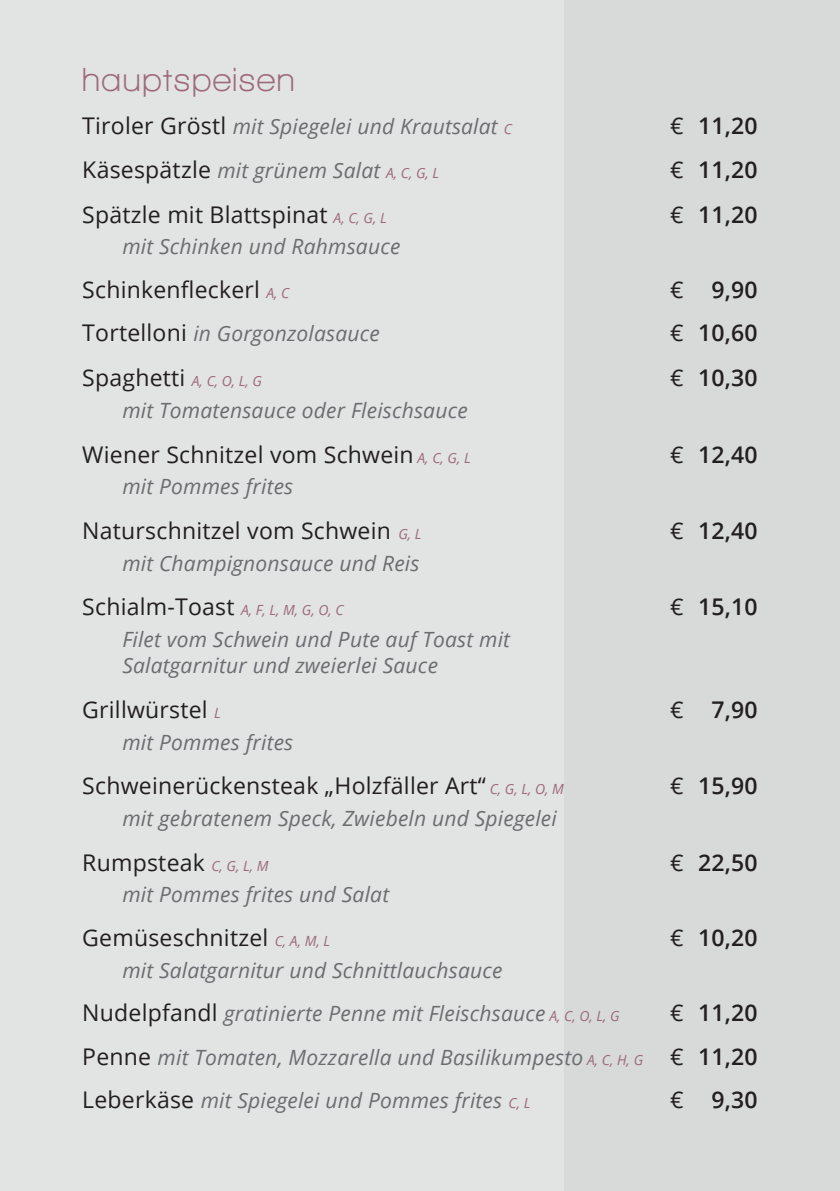
<style>
.page{position:relative;width:840px;height:1191px;background:#fff}
.page>*{position:absolute;margin:0;border:0;box-sizing:border-box;transform-origin:0 0}
.t1{font:700 34px "Walkway";letter-spacing:.05em;color:#9d6a7b}
.t2{font:23px "Open Sans";letter-spacing:.01em;color:#231f20}
.t3{font:600 23px "Open Sans";letter-spacing:.01em;color:#231f20}
.t4{font:italic 21px/43.6px "Open Sans";letter-spacing:.01em;color:#6c6d70}
.s1{font-style:normal;font-size:23px;color:#231f20}
.s2{font-size:14px;color:#9d6a7b}
.s3{font-weight:400}
.s4{font-style:italic;font-size:14px;color:#9d6a7b}
.s5{font-weight:600;font-style:normal;font-size:23px;color:#231f20}
</style>
<div class="page">
<div style="left:0;top:0;width:839px;height:1191px;background:#e2e3e3"></div>
<div style="left:564px;top:0;width:275px;height:1191px;background:#d8dada"></div>
<h1 class="t1" style="left:82px;top:61px;width:214px">hauptspeisen</h1>
<p class="t4" style="left:82px;top:104px;width:431px"><span class="s1">Tiroler Gröstl</span> mit Spiegelei und Krautsalat <span class="s2">C</span></p>
<p class="t3" style="left:669px;top:110px;width:89px"><span class="s3">€</span> 11,20</p>
<p class="t4" style="left:82px;top:148px;width:358px"><span class="s1">Käsespätzle</span> mit grünem Salat <span class="s2">A, C, G, L</span></p>
<p class="t3" style="left:669px;top:154px;width:89px"><span class="s3">€</span> 11,20</p>
<p class="t2" style="left:82px;top:198px;width:306px">Spätzle mit Blattspinat <span class="s4">A, C, G, L</span></p>
<p class="t3" style="left:669px;top:198px;width:89px"><span class="s3">€</span> 11,20</p>
<p class="t4" style="left:122px;top:224px;width:279px">mit Schinken und Rahmsauce</p>
<p class="t2" style="left:82px;top:274px;width:208px">Schinkenfleckerl <span class="s4">A, C</span></p>
<p class="t3" style="left:669px;top:274px;width:89px"><span class="s3">€</span> 9,90</p>
<p class="t4" style="left:82px;top:311px;width:299px"><span class="s1">Tortelloni</span> in Gorgonzolasauce</p>
<p class="t3" style="left:669px;top:317px;width:89px"><span class="s3">€</span> 10,60</p>
<p class="t2" style="left:82px;top:362px;width:181px">Spaghetti <span class="s4">A, C, O, L, G</span></p>
<p class="t3" style="left:669px;top:362px;width:89px"><span class="s3">€</span> 10,30</p>
<p class="t4" style="left:122px;top:388px;width:347px">mit Tomatensauce oder Fleischsauce</p>
<p class="t2" style="left:82px;top:438px;width:389px">Wiener Schnitzel vom Schwein <span class="s4">A, C, G, L</span></p>
<p class="t3" style="left:669px;top:438px;width:89px"><span class="s3">€</span> 12,40</p>
<p class="t4" style="left:122px;top:464px;width:172px">mit Pommes frites</p>
<p class="t2" style="left:82px;top:515px;width:340px">Naturschnitzel vom Schwein <span class="s4">G, L</span></p>
<p class="t3" style="left:669px;top:515px;width:89px"><span class="s3">€</span> 12,40</p>
<p class="t4" style="left:122px;top:540px;width:298px">mit Champignonsauce und Reis</p>
<p class="t2" style="left:82px;top:591px;width:263px">Schialm-Toast <span class="s4">A, F, L, M, G, O, C</span></p>
<p class="t3" style="left:669px;top:591px;width:89px"><span class="s3">€</span> 15,10</p>
<p class="t4" style="left:122px;top:626px;width:389px;line-height:26px">Filet vom Schwein und Pute auf Toast mit<br>Salatgarnitur und zweierlei Sauce</p>
<p class="t2" style="left:82px;top:693px;width:140px">Grillwürstel <span class="s4">L</span></p>
<p class="t3" style="left:669px;top:693px;width:89px"><span class="s3">€</span> 7,90</p>
<p class="t4" style="left:122px;top:719px;width:172px">mit Pommes frites</p>
<p class="t2" style="left:82px;top:770px;width:483px">Schweinerückensteak „Holzfäller Art“ <span class="s4">C, G, L, O, M</span></p>
<p class="t3" style="left:669px;top:770px;width:89px"><span class="s3">€</span> 15,90</p>
<p class="t4" style="left:122px;top:796px;width:436px">mit gebratenem Speck, Zwiebeln und Spiegelei</p>
<p class="t2" style="left:82px;top:846px;width:187px">Rumpsteak <span class="s4">C, G, L, M</span></p>
<p class="t3" style="left:669px;top:846px;width:89px"><span class="s3">€</span> 22,50</p>
<p class="t4" style="left:122px;top:872px;width:268px">mit Pommes frites und Salat</p>
<p class="t2" style="left:82px;top:921px;width:249px">Gemüseschnitzel <span class="s4">C, A, M, L</span></p>
<p class="t3" style="left:669px;top:921px;width:89px"><span class="s3">€</span> 10,20</p>
<p class="t4" style="left:82px;top:947px;width:538px;text-indent:40px">mit Salatgarnitur und Schnittlauchsauce<br><span class="s1">Nudelpfandl</span> gratinierte Penne mit Fleischsauce <span class="s2">A, C, O, L, G</span></p>
<p class="t3" style="left:669px;top:997px;width:89px"><span class="s3">€</span> 11,20</p>
<p class="t4" style="left:82px;top:1034px;width:676px"><span class="s1">Penne</span> mit Tomaten, Mozzarella und Basilikumpesto <span class="s2">A, C, H, G</span> <span class="s1">€</span> <span class="s5">11,20<br></span><span class="s1">Leberkäse</span> mit Spiegelei und Pommes frites <span class="s2">C, L</span></p>
<p class="t3" style="left:669px;top:1084px;width:89px"><span class="s3">€</span> 9,30</p>
</div>
